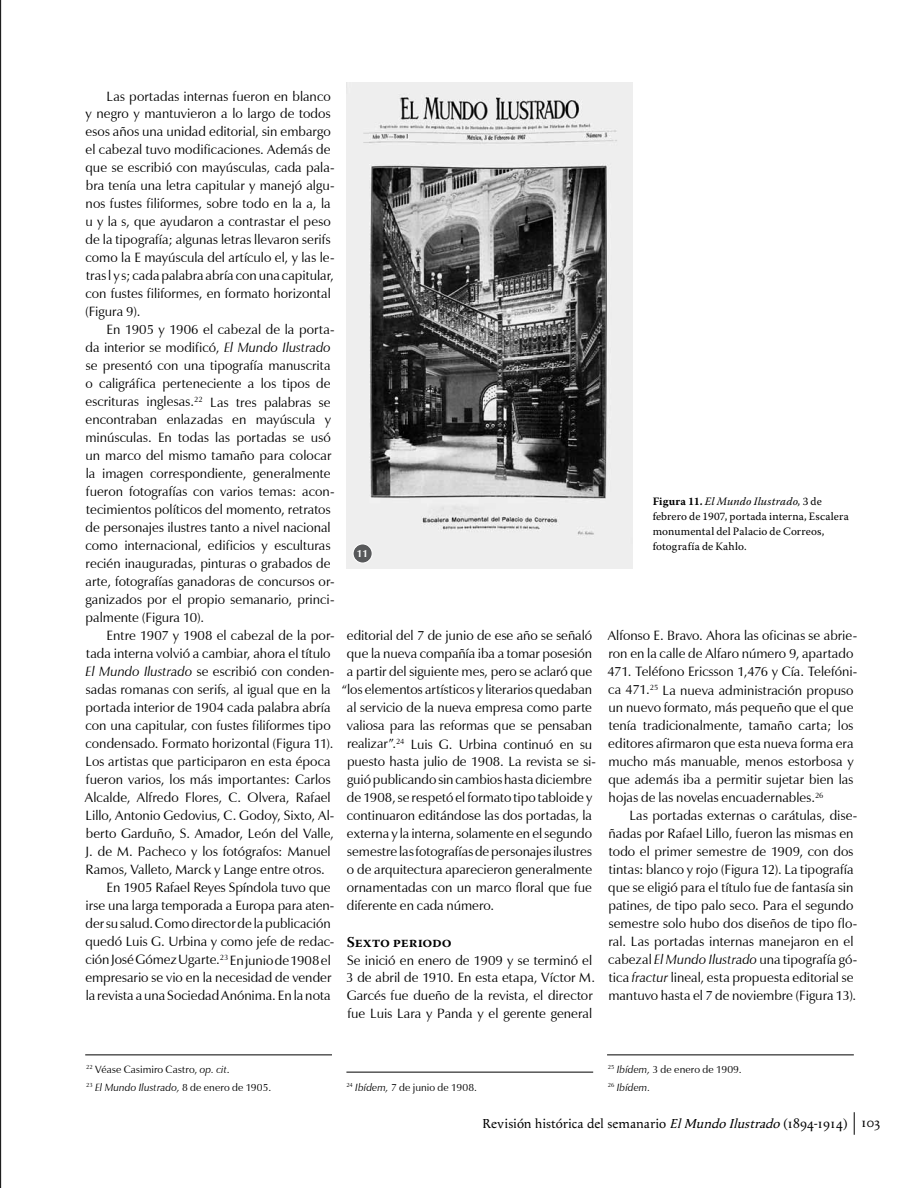
<style>
.page{position:relative;width:918px;height:1188px;background:#fff}
.page>*{position:absolute;margin:0;border:0;box-sizing:border-box;transform-origin:0 0}
.t1{font:600 15px "Warnock Pro";letter-spacing:-.005em;color:#000}
.t2{font:13.5px/18px "Zapf Humanist 601 BT";color:#000}
.t3{font:13.5px "Apolline";color:#000}
.t4{font:11.25px/15px "Warnock Pro";letter-spacing:.015em;color:#000}
.t5{font:10.5px/18px "Zapf Humanist 601 BT";letter-spacing:.01em;color:#000}
.t6{font:700 10.5px "Zapf Humanist 601 BT";color:#fff}
.s1{font-style:italic}
.s2{font-weight:700}
</style>
<div class="page">
<svg style="left:854px;top:1112px;width:1px;height:23px"></svg>
<hr style="left:0;top:0;width:1px;height:1188px;background:#000">
<img style="left:346px;top:83px;width:286px;height:485px">
<div style="left:353px;top:544px;width:19px;height:19px;background:#58595b;border-radius:50%"></div>
<div style="left:352px;top:543px;width:21px;height:21px;border:1px solid #fff;border-radius:50%"></div>
<hr style="left:85px;top:1054px;width:247px;height:1px;background:#000">
<hr style="left:346px;top:1072px;width:247px;height:1px;background:#000">
<hr style="left:607px;top:1054px;width:247px;height:1px;background:#000">
<p class="t2" style="left:107px;top:87px;width:226px">Las portadas internas fueron en blanco</p>
<p class="t2" style="left:85px;top:105px;width:247px">y negro y mantuvieron a lo largo de todos</p>
<p class="t2" style="left:86px;top:123px;width:247px">esos años una unidad editorial, sin embargo</p>
<p class="t2" style="left:86px;top:141px;width:247px">el cabezal tuvo modificaciones. Además de</p>
<p class="t2" style="left:86px;top:159px;width:250px">que se escribió con mayúsculas, cada pala-</p>
<p class="t2" style="left:86px;top:177px;width:250px">bra tenía una letra capitular y manejó algu-</p>
<p class="t2" style="left:86px;top:195px;width:247px">nos fustes filiformes, sobre todo en la a, la</p>
<p class="t2" style="left:86px;top:213px;width:247px">u y la s, que ayudaron a contrastar el peso</p>
<p class="t2" style="left:86px;top:231px;width:247px">de la tipografía; algunas letras llevaron serifs</p>
<p class="t2" style="left:86px;top:249px;width:250px">como la E mayúscula del artículo el, y las le-</p>
<p class="t2" style="left:86px;top:267px;width:249px">tras l y s; cada palabra abría con una capitular,</p>
<p class="t2" style="left:86px;top:285px;width:247px">con fustes filiformes, en formato horizontal</p>
<p class="t2" style="left:85px;top:303px;width:57px">(Figura 9).</p>
<p class="t2" style="left:107px;top:321px;width:229px">En 1905 y 1906 el cabezal de la porta-</p>
<p class="t2" style="left:86px;top:339px;width:247px">da interior se modificó, <span class="s1">El Mundo Ilustrado</span></p>
<p class="t2" style="left:86px;top:357px;width:246px">se presentó con una tipografía manuscrita</p>
<p class="t2" style="left:86px;top:375px;width:247px">o caligráfica perteneciente a los tipos de</p>
<p class="t2" style="left:86px;top:393px;width:247px">escrituras inglesas.<sup>22</sup> Las tres palabras se</p>
<p class="t2" style="left:86px;top:411px;width:247px">encontraban enlazadas en mayúscula y</p>
<p class="t2" style="left:86px;top:429px;width:247px">minúsculas. En todas las portadas se usó</p>
<p class="t2" style="left:86px;top:447px;width:247px">un marco del mismo tamaño para colocar</p>
<p class="t2" style="left:86px;top:465px;width:246px">la imagen correspondiente, generalmente</p>
<p class="t2" style="left:86px;top:483px;width:250px">fueron fotografías con varios temas: acon-</p>
<p class="t2" style="left:86px;top:501px;width:246px">tecimientos políticos del momento, retratos</p>
<p class="t2" style="left:86px;top:519px;width:247px">de personajes ilustres tanto a nivel nacional</p>
<p class="t2" style="left:86px;top:537px;width:247px">como internacional, edificios y esculturas</p>
<p class="t2" style="left:86px;top:555px;width:247px">recién inauguradas, pinturas o grabados de</p>
<p class="t2" style="left:86px;top:573px;width:250px">arte, fotografías ganadoras de concursos or-</p>
<p class="t2" style="left:86px;top:591px;width:250px">ganizados por el propio semanario, princi-</p>
<p class="t2" style="left:86px;top:609px;width:120px">palmente (Figura 10).</p>
<p class="t2" style="left:107px;top:627px;width:229px">Entre 1907 y 1908 el cabezal de la por-</p>
<p class="t2" style="left:86px;top:645px;width:246px">tada interna volvió a cambiar, ahora el título</p>
<p class="t2" style="left:86px;top:663px;width:250px"><span class="s1">El Mundo Ilustrado</span> se escribió con conden-</p>
<p class="t2" style="left:86px;top:681px;width:246px">sadas romanas con serifs, al igual que en la</p>
<p class="t2" style="left:86px;top:699px;width:247px">portada interior de 1904 cada palabra abría</p>
<p class="t2" style="left:86px;top:717px;width:247px">con una capitular, con fustes filiformes tipo</p>
<p class="t2" style="left:86px;top:735px;width:250px">condensado. Formato horizontal (Figura 11).</p>
<p class="t2" style="left:86px;top:753px;width:247px">Los artistas que participaron en esta época</p>
<p class="t2" style="left:86px;top:771px;width:246px">fueron varios, los más importantes: Carlos</p>
<p class="t2" style="left:85px;top:789px;width:247px">Alcalde, Alfredo Flores, C. Olvera, Rafael</p>
<p class="t2" style="left:86px;top:807px;width:250px">Lillo, Antonio Gedovius, C. Godoy, Sixto, Al-</p>
<p class="t2" style="left:86px;top:825px;width:250px">berto Garduño, S. Amador, León del Valle,</p>
<p class="t2" style="left:85px;top:843px;width:247px">J. de M. Pacheco y los fotógrafos: Manuel</p>
<p class="t2" style="left:86px;top:861px;width:241px">Ramos, Valleto, Marck y Lange entre otros.</p>
<p class="t2" style="left:107px;top:879px;width:226px">En 1905 Rafael Reyes Spíndola tuvo que</p>
<p class="t2" style="left:86px;top:897px;width:250px">irse una larga temporada a Europa para aten-</p>
<p class="t2" style="left:86px;top:915px;width:247px">der su salud. Como director de la publicación</p>
<p class="t2" style="left:86px;top:933px;width:250px">quedó Luis G. Urbina y como jefe de redac-</p>
<p class="t2" style="left:86px;top:951px;width:247px">ción José Gómez Ugarte.<sup>23</sup> En junio de 1908 el</p>
<p class="t2" style="left:86px;top:969px;width:247px">empresario se vio en la necesidad de vender</p>
<p class="t2" style="left:86px;top:987px;width:246px">la revista a una Sociedad Anónima. En la nota</p>
<p class="t6" style="left:357px;top:547px;width:13px">11</p>
<p class="t2" style="left:347px;top:627px;width:247px">editorial del 7 de junio de ese año se señaló</p>
<p class="t2" style="left:347px;top:645px;width:247px">que la nueva compañía iba a tomar posesión</p>
<p class="t2" style="left:347px;top:663px;width:247px">a partir del siguiente mes, pero se aclaró que</p>
<p class="t2" style="left:342px;top:681px;width:252px">“los elementos artísticos y literarios quedaban</p>
<p class="t2" style="left:347px;top:699px;width:247px">al servicio de la nueva empresa como parte</p>
<p class="t2" style="left:347px;top:717px;width:247px">valiosa para las reformas que se pensaban</p>
<p class="t2" style="left:347px;top:735px;width:247px">realizar”.<sup>24</sup> Luis G. Urbina continuó en su</p>
<p class="t2" style="left:347px;top:753px;width:250px">puesto hasta julio de 1908. La revista se si-</p>
<p class="t2" style="left:347px;top:771px;width:247px">guió publicando sin cambios hasta diciembre</p>
<p class="t2" style="left:347px;top:789px;width:247px">de 1908, se respetó el formato tipo tabloide y</p>
<p class="t2" style="left:347px;top:807px;width:247px">continuaron editándose las dos portadas, la</p>
<p class="t2" style="left:347px;top:825px;width:247px">externa y la interna, solamente en el segundo</p>
<p class="t2" style="left:347px;top:843px;width:246px">semestre las fotografías de personajes ilustres</p>
<p class="t2" style="left:347px;top:861px;width:247px">o de arquitectura aparecieron generalmente</p>
<p class="t2" style="left:347px;top:879px;width:247px">ornamentadas con un marco floral que fue</p>
<p class="t2" style="left:347px;top:897px;width:149px">diferente en cada número.</p>
<p class="t1" style="left:347px;top:933px;width:106px">Sexto periodo</p>
<p class="t2" style="left:346px;top:951px;width:250px">Se inició en enero de 1909 y se terminó el 3 de abril de 1910. En esta etapa, Víctor M.<br>Garcés fue dueño de la revista, el director fue Luis Lara y Panda y el gerente general</p>
<p class="t4" style="left:653px;top:493px;width:198px"><span class="s2">Figura 11.</span> <span class="s1">El Mundo Ilustrado,</span> 3 de febrero de 1907, portada interna, Escalera monumental del Palacio de Correos, fotografía de Kahlo.</p>
<p class="t2" style="left:608px;top:627px;width:251px">Alfonso E. Bravo. Ahora las oficinas se abrie-</p>
<p class="t2" style="left:608px;top:645px;width:247px">ron en la calle de Alfaro número 9, apartado</p>
<p class="t2" style="left:607px;top:663px;width:251px">471. Teléfono Ericsson 1,476 y Cía. Telefóni-</p>
<p class="t2" style="left:608px;top:681px;width:247px">ca 471.<sup>25</sup> La nueva administración propuso</p>
<p class="t2" style="left:608px;top:699px;width:247px">un nuevo formato, más pequeño que el que</p>
<p class="t2" style="left:609px;top:717px;width:246px">tenía tradicionalmente, tamaño carta; los</p>
<p class="t2" style="left:608px;top:735px;width:247px">editores afirmaron que esta nueva forma era</p>
<p class="t2" style="left:608px;top:753px;width:247px">mucho más manuable, menos estorbosa y</p>
<p class="t2" style="left:608px;top:771px;width:247px">que además iba a permitir sujetar bien las</p>
<p class="t2" style="left:609px;top:789px;width:216px">hojas de las novelas encuadernables.<sup>26</sup></p>
<p class="t2" style="left:629px;top:807px;width:229px">Las portadas externas o carátulas, dise-</p>
<p class="t2" style="left:609px;top:825px;width:246px">ñadas por Rafael Lillo, fueron las mismas en</p>
<p class="t2" style="left:609px;top:843px;width:246px">todo el primer semestre de 1909, con dos</p>
<p class="t2" style="left:609px;top:861px;width:246px">tintas: blanco y rojo (Figura 12). La tipografía</p>
<p class="t2" style="left:608px;top:879px;width:247px">que se eligió para el título fue de fantasía sin</p>
<p class="t2" style="left:608px;top:897px;width:247px">patines, de tipo palo seco. Para el segundo</p>
<p class="t2" style="left:609px;top:915px;width:250px">semestre solo hubo dos diseños de tipo flo-</p>
<p class="t2" style="left:608px;top:933px;width:247px">ral. Las portadas internas manejaron en el</p>
<p class="t2" style="left:608px;top:951px;width:250px">cabezal <span class="s1">El Mundo Ilustrado</span> una tipografía gó-</p>
<p class="t2" style="left:609px;top:969px;width:246px">tica <span class="s1">fractur</span> lineal, esta propuesta editorial se</p>
<p class="t2" style="left:608px;top:987px;width:249px">mantuvo hasta el 7 de noviembre (Figura 13).</p>
<p class="t5" style="left:86px;top:1060px;width:187px"><sup>22</sup> Véase Casimiro Castro, <span class="s1">op. cit</span>.<br><sup>23</sup> <span class="s1">El Mundo Ilustrado,</span> 8 de enero de 1905.</p>
<p class="t5" style="left:346px;top:1078px;width:132px"><sup>24</sup> <span class="s1">Ibídem,</span> 7 de junio de 1908.</p>
<p class="t5" style="left:608px;top:1060px;width:135px"><sup>25</sup> <span class="s1">Ibídem,</span> 3 de enero de 1909.<br><sup>26</sup> <span class="s1">Ibídem.</span></p>
<p class="t3" style="left:482px;top:1116px;width:400px">Revisión histórica del semanario <span class="s1">ElMundoIlustrado</span>(1894-1914) 103</p>
</div>
